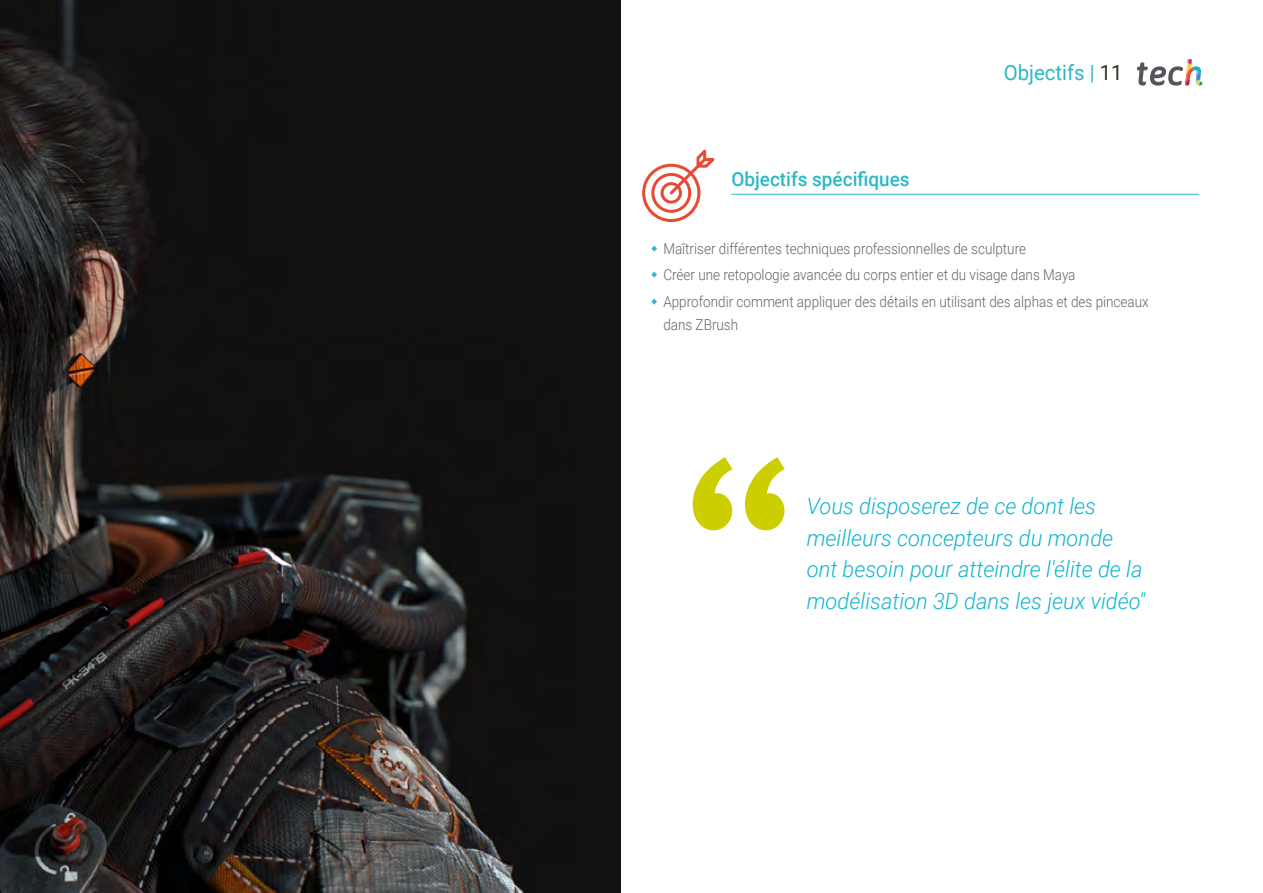
<style>
.page{position:relative;width:1263px;height:893px;background:#fff}
.page>*{position:absolute;margin:0;border:0;box-sizing:border-box;transform-origin:0 0}
.t1{font:italic 300 22.5px/31.5px "Roboto";color:#0fb6cf}
.t2{font:21px "Roboto";color:#2db8c5}
.t3{font:500 19.5px "Roboto";color:#2db8c5}
.t4{font:300 15px/26.7px "Roboto";color:#61646a;scale:.9 1}
.s1{color:#312e20}
</style>
<div class="page">
<svg style="left:1137px;top:59px;width:65px;height:27px"></svg>
<svg style="left:693px;top:457px;width:92px;height:73px"></svg>
<hr style="left:731px;top:194px;width:468px;height:1px;background:#2db8c5">
<img style="left:0;top:0;width:621px;height:893px">
<svg style="left:642px;top:150px;width:72px;height:72px"></svg>
<h3 class="t3" style="left:731px;top:165px;width:180px">Objectifs spécifiques</h3>
<h2 class="t2" style="left:1004px;top:57px;width:120px">Objectifs | <span class="s1">11</span></h2>
<p class="t4" style="left:663px;top:234px;width:541px">Maîtriser différentes techniques professionnelles de sculpture<br>Créer une retopologie avancée du corps entier et du visage dans Maya<br>Approfondir comment appliquer des détails en utilisant des alphas et des pinceaux</p>
<p class="t4" style="left:663px;top:310px;width:85px">dans ZBrush</p>
<h1 class="t1" style="left:807px;top:490px;width:340px">Vous disposerez de ce dont les meilleurs concepteurs du monde ont besoin pour atteindre l'élite de la modélisation 3D dans les jeux vidéo"</h1>
</div>
